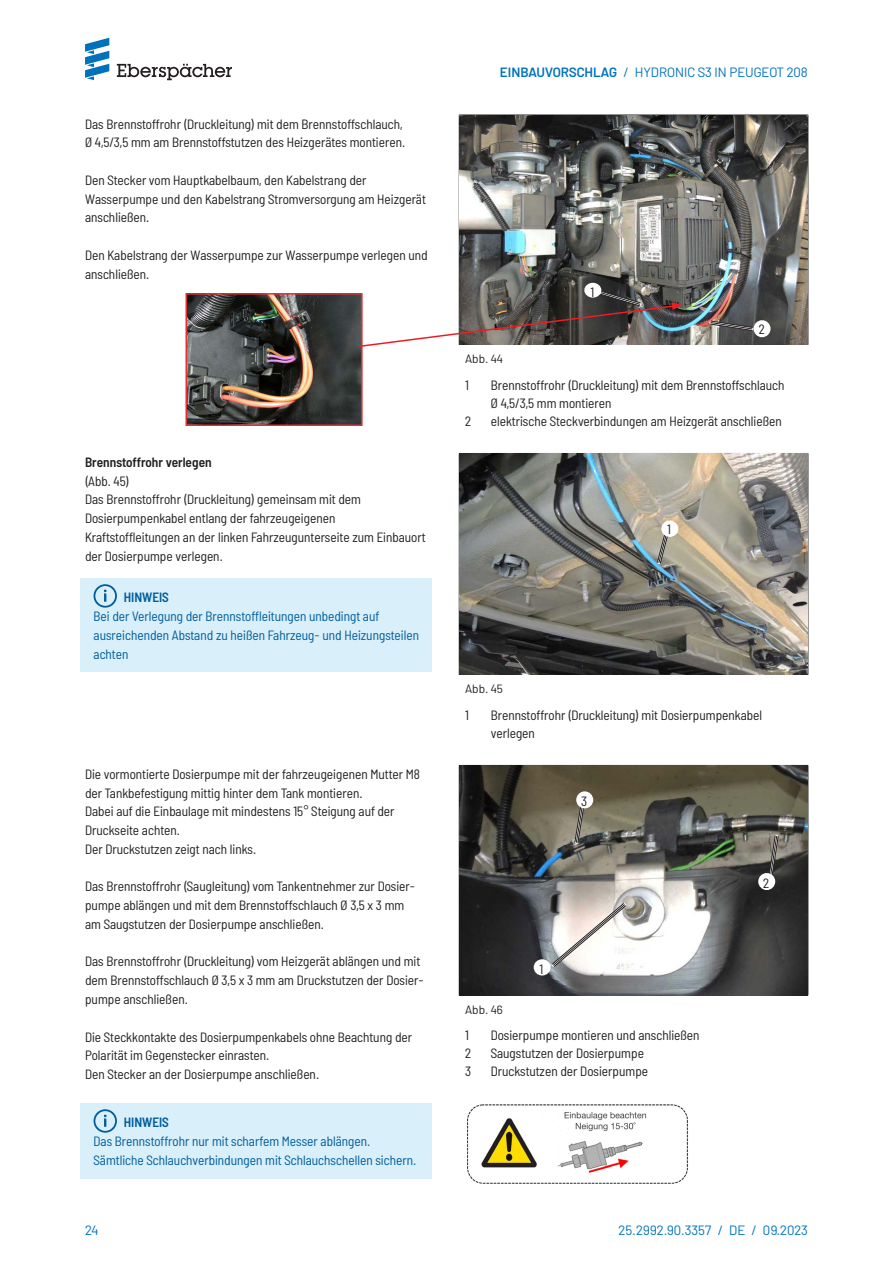
<style>
.page{position:relative;width:893px;height:1263px;background:#fff}
.page>*{position:absolute;margin:0;border:0;box-sizing:border-box;transform-origin:0 0}
.t1{font:semi-condensed 13.5px/18.8px "Barlow";color:#231f20}
.t2{font:semi-condensed 13.5px/18.8px "Barlow";color:#005d9c}
.t3{font:13.5px "Barlow";color:#0072bc}
.t4{font:600 semi-condensed 13.5px "Barlow";color:#231f20}
.t5{font:600 semi-condensed 13.5px "Barlow";color:#005d9c}
.t6{font:12px "Barlow";color:#231f20}
.s1{font-weight:600}
</style>
<div class="page">
<hr style="left:808px;top:115px;width:1px;height:230px;background:#231f20">
<img style="left:459px;top:115px;width:349px;height:230px">
<div style="left:584px;top:283px;width:17px;height:15px;background:#fff;border-radius:50%"></div>
<hr style="left:459px;top:453px;width:349px;height:1px;background:#231f20">
<hr style="left:808px;top:454px;width:1px;height:221px;background:#231f20">
<div style="left:81px;top:578px;width:351px;height:38px;background:#d9effa"></div>
<div style="left:81px;top:597px;width:351px;height:75px;background:#d9effa"></div>
<svg style="left:94px;top:584px;width:23px;height:24px"></svg>
<img style="left:459px;top:454px;width:349px;height:221px">
<svg style="left:655px;top:531px;width:15px;height:35px"></svg>
<div style="left:661px;top:520px;width:17px;height:17px;background:#fff;border-radius:50%"></div>
<hr style="left:459px;top:765px;width:349px;height:1px;background:#231f20">
<hr style="left:808px;top:766px;width:1px;height:229px;background:#231f20">
<div style="left:81px;top:1103px;width:351px;height:38px;background:#d9effa"></div>
<div style="left:81px;top:1122px;width:351px;height:56px;background:#d9effa"></div>
<svg style="left:94px;top:1109px;width:23px;height:24px"></svg>
<img style="left:459px;top:766px;width:349px;height:229px">
<svg style="left:573px;top:801px;width:13px;height:45px"></svg>
<svg style="left:549px;top:900px;width:80px;height:69px"></svg>
<div style="left:534px;top:959px;width:17px;height:16px;background:#fff;border-radius:50%"></div>
<svg style="left:767px;top:833px;width:13px;height:46px"></svg>
<div style="left:576px;top:791px;width:17px;height:17px;background:#fff;border-radius:50%"></div>
<div style="left:758px;top:873px;width:17px;height:17px;background:#fff;border-radius:50%"></div>
<div style="left:753px;top:320px;width:18px;height:17px;background:#fff;border-radius:50%"></div>
<svg style="left:707px;top:319px;width:48px;height:13px"></svg>
<img style="left:188px;top:296px;width:172px;height:127px">
<div style="left:185px;top:293px;width:178px;height:133px;border:2px solid #e43030"></div>
<svg style="left:357px;top:289px;width:325px;height:59px"></svg>
<img style="left:467px;top:1105px;width:221px;height:79px">
<svg style="left:117px;top:64px;width:115px;height:16px"></svg>
<svg style="left:85px;top:38px;width:24px;height:42px"></svg>
<p class="t1" style="left:85px;top:113px;width:322px">Das Brennstoffrohr (Druckleitung) mit dem Brennstoffschlauch,<br>Ø 4,5/3,5 mm am Brennstoffstutzen des Heizgerätes montieren.</p>
<p class="t1" style="left:85px;top:169px;width:342px">Den Stecker vom Hauptkabelbaum, den Kabelstrang der<br>Wasserpumpe und den Kabelstrang Stromversorgung am Heizgerät anschließen.</p>
<p class="t1" style="left:85px;top:245px;width:344px">Den Kabelstrang der Wasserpumpe zur Wasserpumpe verlegen und anschließen.</p>
<p class="t4" style="left:85px;top:452px;width:128px">Brennstoffrohr verlegen</p>
<p class="t1" style="left:85px;top:470px;width:342px">(Abb. 45)<br>Das Brennstoffrohr (Druckleitung) gemeinsam mit dem Dosierpumpenkabel entlang der fahrzeugeigenen Kraftstoffleitungen an der linken Fahrzeugunterseite zum Einbauort der Dosierpumpe verlegen.</p>
<p class="t5" style="left:124px;top:588px;width:47px">HINWEIS</p>
<p class="t2" style="left:94px;top:606px;width:327px">Bei der Verlegung der Brennstoffleitungen unbedingt auf ausreichenden Abstand zu heißen Fahrzeug- und Heizungsteilen achten</p>
<p class="t1" style="left:85px;top:764px;width:337px">Die vormontierte Dosierpumpe mit der fahrzeugeigenen Mutter M8 der Tankbefestigung mittig hinter dem Tank montieren.<br>Dabei auf die Einbaulage mit mindestens 15° Steigung auf der Druckseite achten.<br>Der Druckstutzen zeigt nach links.</p>
<p class="t1" style="left:85px;top:876px;width:332px">Das Brennstoffrohr (Saugleitung) vom Tankentnehmer zur Dosier&shy;pumpe ablängen und mit dem Brennstoffschlauch Ø 3,5 x 3 mm am Saugstutzen der Dosierpumpe anschließen.</p>
<p class="t1" style="left:85px;top:951px;width:340px">Das Brennstoffrohr (Druckleitung) vom Heizgerät ablängen und mit dem Brennstoffschlauch Ø 3,5 x 3 mm am Druckstutzen der Dosier&shy;pumpe anschließen.</p>
<p class="t1" style="left:85px;top:1026px;width:329px">Die Steckkontakte des Dosierpumpenkabels ohne Beachtung der<br>Polarität im Gegenstecker einrasten.<br>Den Stecker an der Dosierpumpe anschließen.</p>
<p class="t5" style="left:124px;top:1113px;width:47px">HINWEIS</p>
<p class="t2" style="left:94px;top:1131px;width:324px">Das Brennstoffrohr nur mit scharfem Messer ablängen.<br>Sämtliche Schlauchverbindungen mit Schlauchschellen sichern.</p>
<p class="t3" style="left:85px;top:1220px;width:15px">24</p>
<p class="t3" style="left:500px;top:63px;width:309px"><span class="s1">EINBAUVORSCHLAG</span> / HYDRONIC S3 IN PEUGEOT 208</p>
<p class="t1" style="left:591px;top:281px;width:5px">1</p>
<p class="t1" style="left:759px;top:319px;width:8px">2</p>
<p class="t6" style="left:465px;top:350px;width:39px">Abb. 44</p>
<p class="t1" style="left:465px;top:375px;width:5px">1</p>
<p class="t1" style="left:491px;top:375px;width:295px;line-height:18px">Brennstoffrohr (Druckleitung) mit dem Brennstoffschlauch<br>Ø 4,5/3,5 mm montieren</p>
<p class="t1" style="left:465px;top:411px;width:8px">2</p>
<p class="t1" style="left:491px;top:411px;width:293px">elektrische Steckverbindungen am Heizgerät anschließen</p>
<p class="t1" style="left:667px;top:519px;width:5px">1</p>
<p class="t6" style="left:465px;top:680px;width:39px">Abb. 45</p>
<p class="t1" style="left:465px;top:705px;width:5px">1</p>
<p class="t1" style="left:491px;top:705px;width:273px;line-height:18px">Brennstoffrohr (Druckleitung) mit Dosierpumpenkabel verlegen</p>
<p class="t1" style="left:581px;top:791px;width:7px">3</p>
<p class="t1" style="left:539px;top:959px;width:5px">1</p>
<p class="t6" style="left:465px;top:1001px;width:39px">Abb. 46</p>
<p class="t1" style="left:465px;top:1025px;width:5px">1</p>
<p class="t1" style="left:491px;top:1025px;width:210px">Dosierpumpe montieren und anschließen</p>
<p class="t1" style="left:465px;top:1043px;width:8px">2</p>
<p class="t1" style="left:491px;top:1043px;width:155px">Saugstutzen der Dosierpumpe</p>
<p class="t1" style="left:465px;top:1061px;width:7px">3</p>
<p class="t1" style="left:491px;top:1061px;width:159px">Druckstutzen der Dosierpumpe</p>
<p class="t1" style="left:763px;top:872px;width:8px">2</p>
<p class="t3" style="left:618px;top:1220px;width:191px">25.2992.90.3357 / DE / 09.2023</p>
</div>
